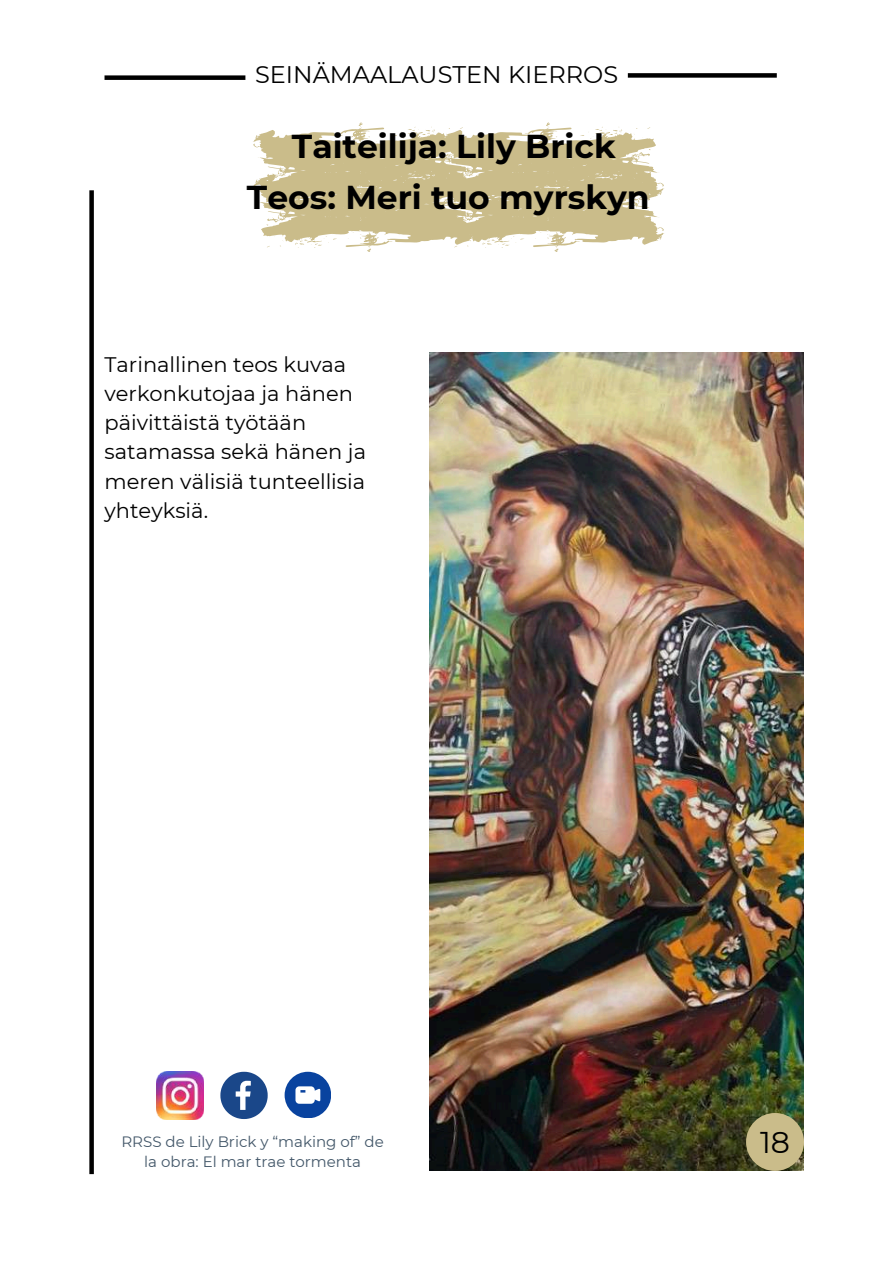
<style>
.page{position:relative;width:894px;height:1264px;background:#fff}
.page>*{position:absolute;margin:0;border:0;box-sizing:border-box;transform-origin:0 0}
.t1{font:700 33px "Montserrat";color:#000}
.t2{font:30px "Montserrat";color:#000}
.t3{font:24px "Montserrat";color:#000}
.t4{font:21px/29.2px "Montserrat";color:#000}
.t5{font:15px/20.2px "Montserrat";color:#435769;text-align:center}
</style>
<div class="page">
<img style="left:430px;top:352px;width:373px;height:818px">
<div style="left:745px;top:1112px;width:58px;height:58px;background:#cabc8a;border-radius:50%"></div>
<svg style="left:253px;top:122px;width:411px;height:130px"></svg>
<svg style="left:220px;top:1071px;width:47px;height:47px"></svg>
<img style="left:156px;top:1071px;width:48px;height:47px">
<svg style="left:284px;top:1071px;width:46px;height:46px"></svg>
<div style="left:104px;top:75px;width:141px;height:5px;background:#000"></div>
<div style="left:627px;top:73px;width:149px;height:5px;background:#000"></div>
<div style="left:89px;top:190px;width:5px;height:984px;background:#000"></div>
<p class="t3" style="left:255px;top:59px;width:364px">SEINÄMAALAUSTEN KIERROS</p>
<h1 class="t1" style="left:292px;top:126px;width:325px">Taiteilija: Lily Brick</h1>
<h1 class="t1" style="left:247px;top:177px;width:404px">Teos: Meri tuo myrskyn</h1>
<p class="t4" style="left:104px;top:349px;width:263px">Tarinallinen teos kuvaa verkonkutojaa ja hänen päivittäistä työtään satamassa sekä hänen ja meren välisiä tunteellisia yhteyksiä.</p>
<p class="t5" style="left:121px;top:1130px;width:264px">RRSS de Lily Brick y “making of” de la obra: El mar trae tormenta</p>
<h2 class="t2" style="left:759px;top:1123px;width:31px">18</h2>
</div>
